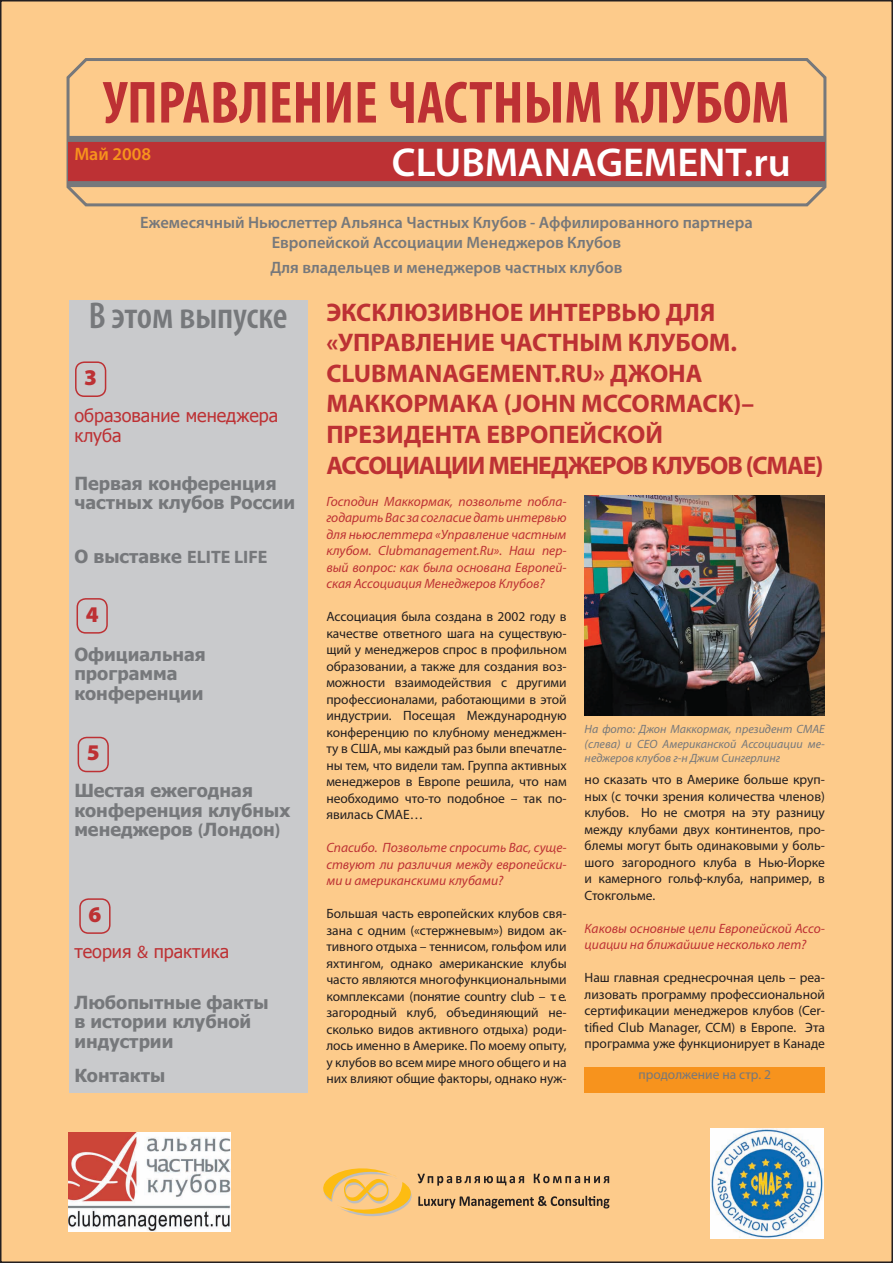
<style>
.page{position:relative;width:893px;height:1263px;background:#fff}
.page>*{position:absolute;margin:0;border:0;box-sizing:border-box;transform-origin:0 0}
.t1{font:700 condensed 60px "Myriad Pro";color:#bd3134}
.t2{font:600 40.5px "Myriad Pro";color:#fff}
.t3{font:600 condensed 37.5px "Myriad Pro";letter-spacing:-.005em;color:#76787b}
.t4{font:700 25.5px/30.6px "Myriad Pro";color:#bd3134}
.t5{font:900 22.5px "Myriad Pro";color:#bd3134}
.t6{font:700 18px/19.5px "Tahoma";color:#76787b}
.t7{font:18px/19.5px "Tahoma";color:#bd3134}
.t8{font:600 18px "Myriad Pro";color:#f7931d}
.t9{font:600 16.5px/19.5px "Myriad Pro";color:#76787b;text-align:center}
.t10{font:13.5px/16.5px "Myriad Pro";color:#231f20;text-align:justify}
.t11{font:italic 13.5px/16.5px "Myriad Pro";color:#bd3134;text-align:justify}
.t12{font:13.5px "Myriad Pro";color:#76787b}
.t13{font:italic 12px/14.4px "Myriad Pro";color:#76787b;text-align:justify}
.s1{font-family:"Myriad"}
</style>
<div class="page">
<div style="left:1px;top:1px;width:891px;height:1261px;background:#fdcb8b"></div>
<svg style="left:66px;top:58px;width:761px;height:149px"></svg>
<div style="left:68px;top:138px;width:757px;height:49px;background:#bd3134"></div>
<div style="left:68px;top:136px;width:757px;height:6px;background:#76787b"></div>
<div style="left:68px;top:181px;width:757px;height:6px;background:#76787b"></div>
<div style="left:69px;top:300px;width:239px;height:792px;background:#c9cacc"></div>
<svg style="left:75px;top:361px;width:32px;height:35px"></svg>
<svg style="left:77px;top:736px;width:32px;height:35px"></svg>
<svg style="left:76px;top:598px;width:32px;height:35px"></svg>
<svg style="left:79px;top:898px;width:32px;height:35px"></svg>
<div style="left:585px;top:1068px;width:240px;height:25px;background:#f7931d"></div>
<img style="left:68px;top:1133px;width:162px;height:98px">
<img style="left:711px;top:1128px;width:113px;height:110px">
<img style="left:585px;top:495px;width:240px;height:221px">
<svg style="left:323px;top:1168px;width:286px;height:49px"></svg>
<h1 class="t1" style="left:103px;top:69px;width:688px">УПРАВЛЕНИЕ ЧАСТНЫМ КЛУБОМ</h1>
<h2 class="t2" style="left:392px;top:140px;width:400px">CLUBMANAGEMENT.ru</h2>
<h3 class="t8" style="left:74px;top:144px;width:78px">Май 2008</h3>
<p class="t9" style="left:140px;top:213px;width:614px">Ежемесячный Ньюслеттер Альянса Частных Клубов - Аффилированного партнера<br>Европейской Ассоциации Менеджеров Клубов</p>
<p class="t9" style="left:270px;top:258px;width:354px">Для владельцев и менеджеров частных клубов</p>
<h3 class="t3" style="left:89px;top:295px;width:200px">В этом выпуске</h3>
<h3 class="t5" style="left:84px;top:365px;width:14px">3</h3>
<h3 class="t7" style="left:74px;top:405px;width:205px">образование менеджера клуба</h3>
<h3 class="t6" style="left:74px;top:472px;width:222px">Первая конференция частных клубов России</h3>
<h3 class="t6" style="left:74px;top:546px;width:195px">О выставке <span class="s1">ELITE LIFE</span></h3>
<h3 class="t5" style="left:86px;top:601px;width:14px">4</h3>
<h3 class="t6" style="left:74px;top:643px;width:133px">Официальная программа конференции</h3>
<h3 class="t5" style="left:87px;top:740px;width:14px">5</h3>
<h3 class="t6" style="left:74px;top:780px;width:217px">Шестая ежегодная конференция клубных менеджеров <span class="s1">(</span>Лондон<span class="s1">)</span></h3>
<h3 class="t5" style="left:88px;top:901px;width:14px">6</h3>
<h3 class="t7" style="left:74px;top:940px;width:156px">теория <span class="s1">&amp;</span> практика</h3>
<h3 class="t6" style="left:74px;top:991px;width:196px">Любопытные факты в истории клубной индустрии</h3>
<h3 class="t6" style="left:74px;top:1065px;width:92px">Контакты</h3>
<h3 class="t4" style="left:326px;top:297px;width:498px">ЭКСКЛЮЗИВНОЕ ИНТЕРВЬЮ ДЛЯ «УПРАВЛЕНИЕ ЧАСТНЫМ КЛУБОМ.<br>CLUBMANAGEMENT.RU» ДЖОНА<br>МАККОРМАКА (JOHN MCCORMACK)–<br>ПРЕЗИДЕНТА ЕВРОПЕЙСКОЙ<br>АССОЦИАЦИИ МЕНЕДЖЕРОВ КЛУБОВ (CMAE)</h3>
<p class="t11" style="left:326px;top:493px;width:242px">Господин Маккормак, позвольте побла&shy;годарить Вас за согласие дать интервью для ньюслеттера «Управление частным клубом. Clubmanagement.Ru». Наш пер&shy;вый вопрос: как была основана Европей&shy;ская Ассоциация Менеджеров Клубов?</p>
<p class="t10" style="left:326px;top:608px;width:242px">Ассоциация была создана в 2002 году в качестве ответного шага на существую&shy;щий у менеджеров спрос в профильном образовании, а также для создания воз&shy;можности взаимодействия с другими профессионалами, работающими в этой индустрии. Посещая Международную конференцию по клубному менеджмен&shy;ту в США, мы каждый раз были впечатле&shy;ны тем, что видели там. Группа активных менеджеров в Европе решила, что нам необходимо что-то подобное – так по&shy;явилась CMAE…</p>
<p class="t11" style="left:326px;top:840px;width:242px">Спасибо. Позвольте спросить Вас, суще&shy;ствуют ли различия между европейски&shy;ми и американскими клубами?</p>
<p class="t10" style="left:326px;top:905px;width:242px">Большая часть европейских клубов свя&shy;зана с одним («стержневым») видом ак&shy;тивного отдыха – теннисом, гольфом или яхтингом, однако американские клубы часто являются многофункциональными комплексами (понятие country club – т. е. загородный клуб, объединяющий не&shy;сколько видов активного отдыха) роди&shy;лось именно в Америке. По моему опыту, у клубов во всем мире много общего и на них влияют общие факторы, однако нуж-</p>
<p class="t13" style="left:585px;top:722px;width:242px">На фото: Джон Маккормак, президент CMAE (слева) и CEO Американской Ассоциации ме&shy;неджеров клубов г-н Джим Сингерлинг</p>
<p class="t10" style="left:585px;top:771px;width:242px">но сказать что в Америке больше круп&shy;ных (с точки зрения количества членов) клубов. Но не смотря на эту разницу между клубами двух континентов, про&shy;блемы могут быть одинаковыми у боль&shy;шого загородного клуба в Нью-Йорке и камерного гольф-клуба, например, в Стокгольме.</p>
<p class="t11" style="left:585px;top:920px;width:242px">Каковы основные цели Европейской Ассо&shy;циации на ближайшие несколько лет?</p>
<p class="t10" style="left:585px;top:969px;width:242px">Наш главная среднесрочная цель – реа&shy;лизовать программу профессиональной сертификации менеджеров клубов (Cer&shy;tified Club Manager, CCM) в Европе. Эта программа уже функционирует в Канаде</p>
<p class="t12" style="left:638px;top:1067px;width:134px">продолжение на стр. 2</p>
</div>
